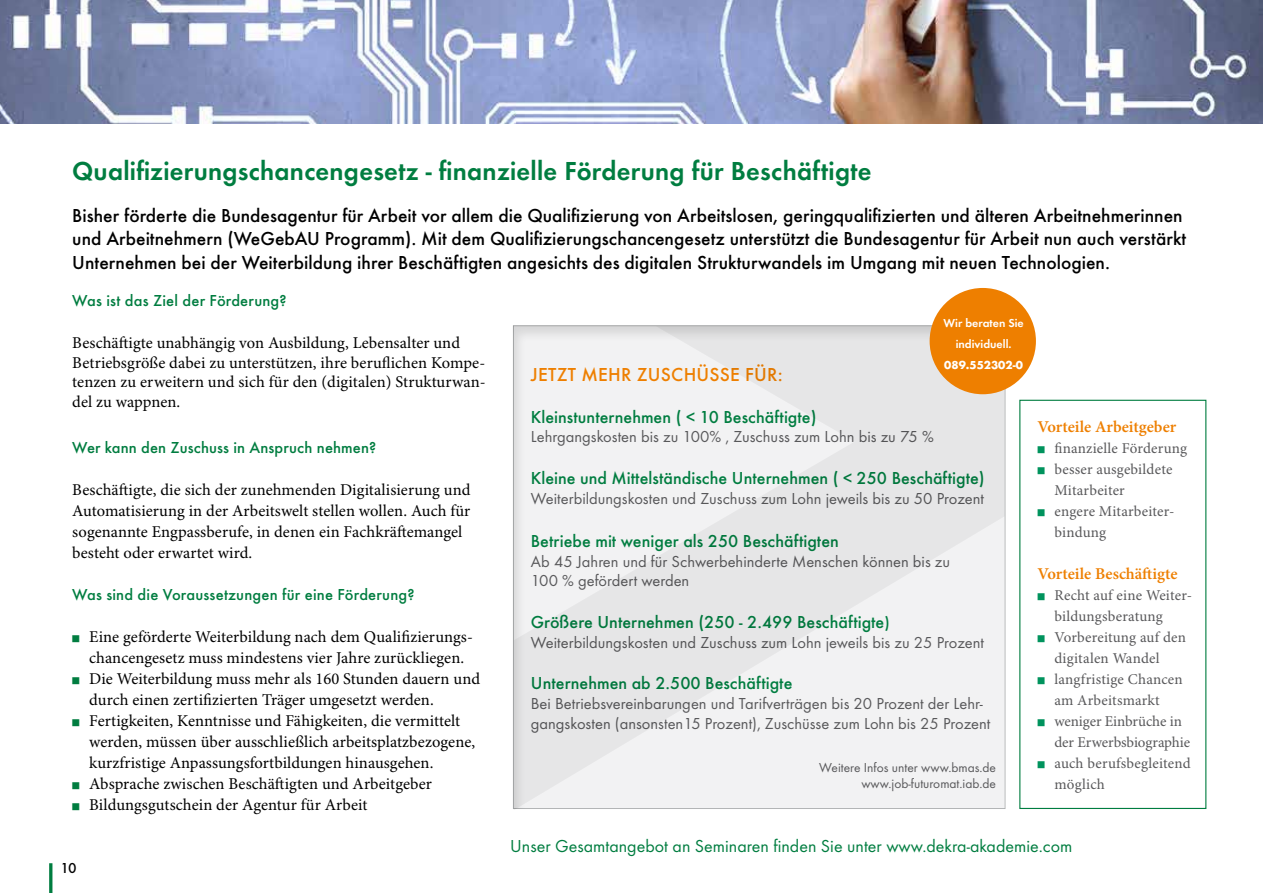
<style>
.page{position:relative;width:1263px;height:893px;background:#fff}
.page>*{position:absolute;margin:0;border:0;box-sizing:border-box;transform-origin:0 0}
.t1{font:27px "Futura TOT Dem";letter-spacing:.01em;color:#007d40}
.t2{font:500 19.5px/23.4px "Futura TOT";color:#000}
.t3{font:500 19.5px "Futura TOT";letter-spacing:.01em;color:#ee7f00}
.t4{font:500 18px "Futura TOT";color:#007d40}
.t5{font:18px "Futura TOT Boo";color:#007d40}
.t6{font:16.5px/21px "Minion Pro";letter-spacing:.005em;color:#000}
.t7{font:16.5px/19.8px "Futura TOT Boo";color:#58585a}
.t8{font:500 16.5px "Futura TOT";letter-spacing:.01em;color:#007d40}
.t9{font:600 16.5px "Minion Pro";letter-spacing:-.005em;color:#ee7f00}
.t10{font:15px/21px "Minion Pro";letter-spacing:.01em;color:#58585a}
.t11{font:500 15px "Futura TOT";color:#000}
.t12{font:13.5px/16.2px "Futura TOT Boo";color:#58585a;text-align:right}
.t13{font:600 12px/21px "Futura T";color:#fff;text-align:center}
.t14{font:700 12px "Futura T";color:#fff}
.s1{font-size:16.5px}
</style>
<div class="page">
<hr style="left:49px;top:863px;width:3px;height:30px;background:#007d40">
<div style="left:511px;top:323px;width:500px;height:487px;background:#000;opacity:.12"></div>
<svg style="left:514px;top:326px;width:490px;height:484px;fill:#f2f2f3"></svg>
<div style="left:930px;top:288px;width:106px;height:106px;background:#ee7f00;border-radius:50%"></div>
<div style="left:1019px;top:400px;width:187px;height:409px;border:1px solid #007d40"></div>
<img style="left:0;top:0;width:1263px;height:123px">
<h1 class="t1" style="left:72px;top:155px;width:801px">Qualifizierungschancengesetz - finanzielle Förderung für Beschäftigte</h1>
<p class="t2" style="left:72px;top:204px;width:1115px">Bisher förderte die Bundesagentur für Arbeit vor allem die Qualifizierung von Arbeitslosen, geringqualifizierten und älteren Arbeitnehmerinnen und Arbeitnehmern (WeGebAU Programm). Mit dem Qualifizierungschancengesetz unterstützt die Bundesagentur für Arbeit nun auch verstärkt<br>Unternehmen bei der Weiterbildung ihrer Beschäftigten angesichts des digitalen Strukturwandels im Umgang mit neuen Technologien.</p>
<p class="t8" style="left:72px;top:291px;width:216px">Was ist das Ziel der Förderung?</p>
<p class="t6" style="left:72px;top:334px;width:415px;line-height:19.5px">Beschäftigte unabhängig von Ausbildung, Lebensalter und Betriebsgröße dabei zu unterstützen, ihre beruflichen Kompe&shy;tenzen zu erweitern und sich für den (digitalen) Strukturwan&shy;del zu wappnen.</p>
<p class="t8" style="left:72px;top:438px;width:305px">Wer kann den Zuschuss in Anspruch nehmen?</p>
<p class="t6" style="left:72px;top:480px;width:400px">Beschäftigte, die sich der zunehmenden Digitalisierung und Automatisierung in der Arbeitswelt stellen wollen. Auch für sogenannte Engpassberufe, in denen ein Fachkräftemangel besteht oder erwartet wird.</p>
<p class="t8" style="left:72px;top:585px;width:344px">Was sind die Voraussetzungen für eine Förderung?</p>
<p class="t6" style="left:89px;top:627px;width:392px">Eine geförderte Weiterbildung nach dem Qualifizierungs&shy;chancengesetz muss mindestens vier Jahre zurückliegen.<br>Die Weiterbildung muss mehr als 160 Stunden dauern und durch einen zertifizierten Träger umgesetzt werden.<br>Fertigkeiten, Kenntnisse und Fähigkeiten, die vermittelt werden, müssen über ausschließlich arbeitsplatzbezogene, kurzfristige Anpassungsfortbildungen hinausgehen.<br>Absprache zwischen Beschäftigten und Arbeitgeber Bildungsgutschein der Agentur für Arbeit</p>
<p class="t5" style="left:510px;top:835px;width:563px">Unser Gesamtangebot an Seminaren finden Sie unter www.dekra-akademie.com</p>
<p class="t13" style="left:943px;top:312px;width:82px">Wir beraten Sie individuell.</p>
<p class="t14" style="left:944px;top:358px;width:80px">089.552302-0</p>
<p class="t3" style="left:531px;top:363px;width:253px">JETZT MEHR ZUSCHÜSSE FÜR:</p>
<p class="t4" style="left:531px;top:406px;width:287px">Kleinstunternehmen ( &lt; 10 Beschäftigte)</p>
<p class="t7" style="left:531px;top:427px;width:404px">Lehrgangskosten bis zu 100% , Zuschuss zum Lohn bis zu 75 %</p>
<p class="t4" style="left:531px;top:467px;width:455px">Kleine und Mittelständische Unternehmen ( &lt; 250 Beschäftigte)</p>
<p class="t7" style="left:531px;top:488px;width:455px">Weiterbildungskosten und Zuschuss zum Lohn jeweils bis zu 50 Prozent</p>
<p class="t4" style="left:531px;top:530px;width:310px">Betriebe mit weniger als 250 Beschäftigten</p>
<p class="t7" style="left:531px;top:551px;width:421px">Ab 45 Jahren und für Schwerbehinderte Menschen können bis zu<br>100 % gefördert werden</p>
<p class="t4" style="left:531px;top:611px;width:360px">Größere Unternehmen (250 - 2.499 Beschäftigte<span class="s1">)</span></p>
<p class="t7" style="left:531px;top:632px;width:455px">Weiterbildungskosten und Zuschuss zum Lohn jeweils bis zu 25 Prozent</p>
<p class="t4" style="left:531px;top:672px;width:263px">Unternehmen ab 2.500 Beschäftigte</p>
<p class="t7" style="left:531px;top:693px;width:461px">Bei Betriebsvereinbarungen und Tarifverträgen bis 20 Prozent der Lehr&shy;gangskosten (ansonsten15 Prozent), Zuschüsse zum Lohn bis 25 Prozent</p>
<p class="t12" style="left:819px;top:759px;width:178px">Weitere Infos unter www.bmas.de www.job-futuromat.iab.de</p>
<p class="t9" style="left:1037px;top:415px;width:140px">Vorteile Arbeitgeber</p>
<p class="t10" style="left:1054px;top:438px;width:134px">finanzielle Förderung besser ausgebildete<br>Mitarbeiter<br>engere Mitarbeiter&shy;bindung</p>
<p class="t9" style="left:1037px;top:562px;width:142px">Vorteile Beschäftigte</p>
<p class="t10" style="left:1054px;top:585px;width:139px">Recht auf eine Weiter&shy;bildungsberatung<br>Vorbereitung auf den digitalen Wandel langfristige Chancen am Arbeitsmarkt weniger Einbrüche in der Erwerbsbiographie auch berufsbegleitend möglich</p>
<p class="t11" style="left:60px;top:859px;width:18px">10</p>
</div>
